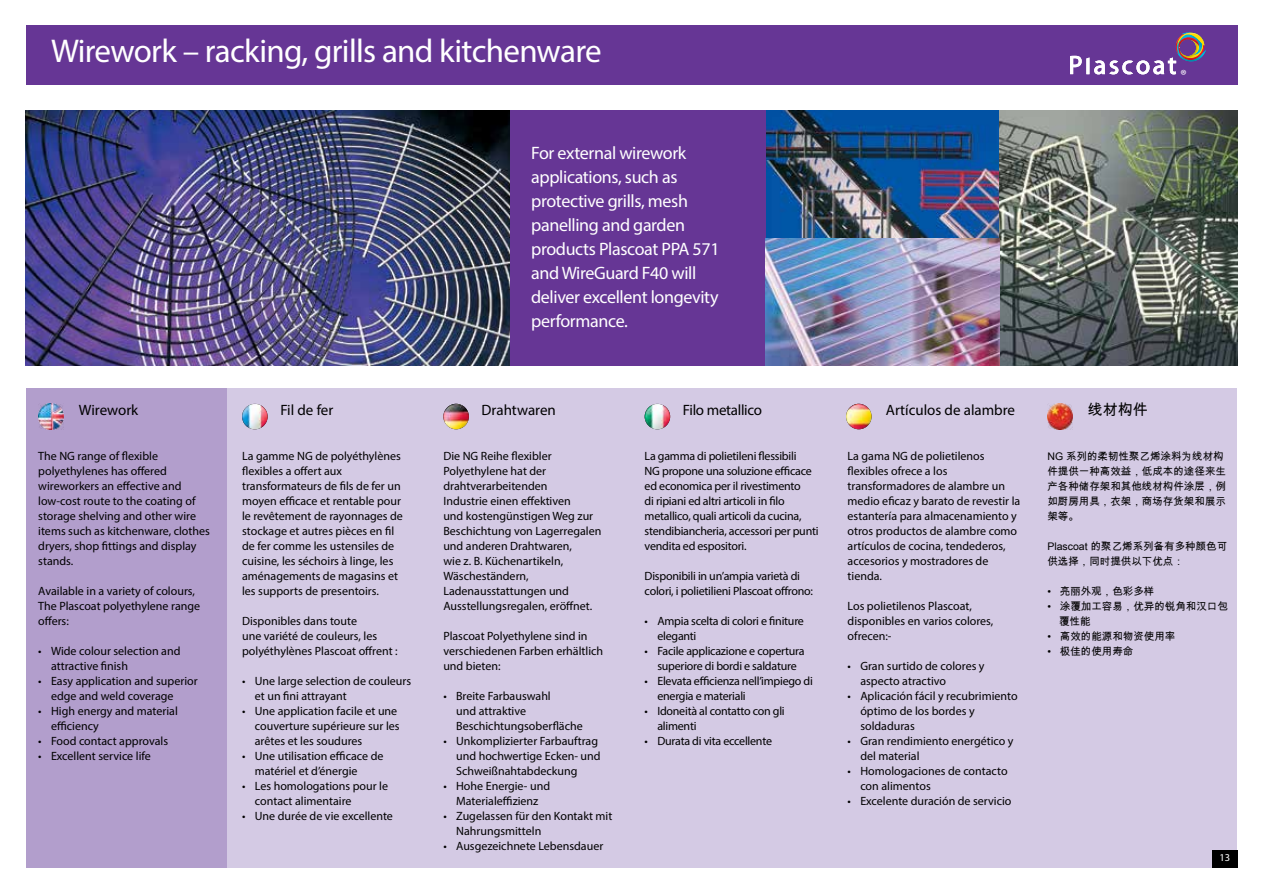
<style>
.page{position:relative;width:1263px;height:893px;background:#fff}
.page>*{position:absolute;margin:0;border:0;box-sizing:border-box;transform-origin:0 0}
.t1{font:33px "Myriad Pro";letter-spacing:-.02em;color:#fff}
.t2{font:18px/24px "Myriad Pro";letter-spacing:-.02em;color:#fff}
.t3{font:15px "Myriad Pro";color:#000}
.t4{font:15px "Myriad Pro";letter-spacing:-.02em;color:#000}
.t5{font:15px "Arial Unicode MS";color:#000}
.t6{font:14.85px "Myriad Pro";color:#fff}
.t7{font:12px/15px "Myriad Pro";color:#000}
.t8{font:12px/15px "Myriad Pro";letter-spacing:-.02em;color:#000}
.t9{font:10.5px/15px "Arial Unicode MS";color:#000}
.t10{font:10.5px "Myriad Pro";color:#fff}
</style>
<div class="page">
<div style="left:26px;top:388px;width:201px;height:479px;background:#b29ecc"></div>
<div style="left:227px;top:388px;width:1010px;height:479px;background:#d4cae4"></div>
<div style="left:26px;top:26px;width:1211px;height:59px;background:#663695"></div>
<img style="left:242px;top:404px;width:26px;height:25px;border-radius:13px">
<img style="left:443px;top:404px;width:26px;height:25px;border-radius:13px">
<img style="left:645px;top:404px;width:25px;height:25px;border-radius:13px">
<img style="left:846px;top:404px;width:25px;height:25px;border-radius:13px">
<img style="left:26px;top:111px;width:484px;height:255px">
<img style="left:765px;top:111px;width:234px;height:255px">
<svg style="left:999px;top:111px;width:238px;height:255px;background:#676f68"></svg>
<div style="left:510px;top:111px;width:255px;height:255px;background:#663695"></div>
<div style="left:1212px;top:850px;width:25px;height:17px;background:#000"></div>
<svg style="left:1070px;top:32px;width:136px;height:42px"></svg>
<img style="left:38px;top:404px;width:26px;height:25px">
<img style="left:1047px;top:404px;width:26px;height:25px">
<h1 class="t1" style="left:51px;top:30px;width:552px">Wirework – racking, grills and kitchenware</h1>
<p class="t3" style="left:79px;top:401px;width:61px">Wirework</p>
<p class="t7" style="left:38px;top:448px;width:173px">The NG range of flexible polyethylenes has offered wireworkers an effective and low-cost route to the coating of storage shelving and other wire items such as kitchenware, clothes dryers, shop fittings and display stands.</p>
<p class="t7" style="left:38px;top:583px;width:163px">Available in a variety of colours,<br>The Plascoat polyethylene range offers:</p>
<p class="t7" style="left:51px;top:643px;width:131px;text-indent:-13px">• Wide colour selection and attractive finish</p>
<p class="t7" style="left:51px;top:673px;width:148px;text-indent:-13px">• Easy application and superior edge and weld coverage</p>
<p class="t7" style="left:51px;top:703px;width:128px;text-indent:-13px">• High energy and material efficiency</p>
<p class="t7" style="left:38px;top:733px;width:131px">• Food contact approvals</p>
<p class="t7" style="left:38px;top:748px;width:114px">• Excellent service life</p>
<p class="t3" style="left:280px;top:401px;width:54px">Fil de fer</p>
<p class="t7" style="left:242px;top:448px;width:162px">La gamme NG de polyéthylènes flexibles a offert aux transformateurs de fils de fer un moyen efficace et rentable pour le revêtement de rayonnages de stockage et autres pièces en fil de fer comme les ustensiles de cuisine, les séchoirs à linge, les aménagements de magasins et les supports de presentoirs.</p>
<p class="t7" style="left:242px;top:613px;width:157px">Disponibles dans toute<br>une variété de couleurs, les polyéthylènes Plascoat offrent :</p>
<p class="t7" style="left:255px;top:673px;width:158px;text-indent:-13px">• Une large selection de couleurs et un fini attrayant</p>
<p class="t7" style="left:255px;top:703px;width:146px;text-indent:-13px">• Une application facile et une couverture supérieure sur les arêtes et les soudures</p>
<p class="t7" style="left:255px;top:748px;width:130px;text-indent:-13px">• Une utilisation efficace de matériel et d’énergie</p>
<p class="t7" style="left:255px;top:778px;width:135px;text-indent:-13px">• Les homologations pour le contact alimentaire</p>
<p class="t7" style="left:242px;top:808px;width:152px">• Une durée de vie excellente</p>
<h2 class="t2" style="left:531px;top:141px;width:190px">For external wirework applications, such as protective grills, mesh panelling and garden products Plascoat PPA 571 and WireGuard F40 will deliver excellent longevity performance.</h2>
<p class="t3" style="left:482px;top:401px;width:76px">Drahtwaren</p>
<p class="t7" style="left:443px;top:448px;width:160px">Die NG Reihe flexibler<br>Polyethylene hat der drahtverarbeitenden<br>Industrie einen effektiven<br>und kostengünstigen Weg zur<br>Beschichtung von Lagerregalen und anderen Drahtwaren,<br>wie z. B. Küchenartikeln,<br>Wäscheständern,<br>Ladenausstattungen und<br>Ausstellungsregalen, eröffnet.</p>
<p class="t7" style="left:443px;top:628px;width:161px">Plascoat Polyethylene sind in verschiedenen Farben erhältlich und bieten:</p>
<p class="t7" style="left:456px;top:688px;width:128px;text-indent:-13px">• Breite Farbauswahl<br>und attraktive<br>Beschichtungsoberfläche</p>
<p class="t7" style="left:456px;top:733px;width:146px;text-indent:-13px">• Unkomplizierter Farbauftrag und hochwertige Ecken- und<br>Schweißnahtabdeckung</p>
<p class="t7" style="left:443px;top:778px;width:108px;text-align:center">• Hohe Energie- und<br>Materialeffizienz</p>
<p class="t7" style="left:456px;top:808px;width:158px;text-indent:-13px">• Zugelassen für den Kontakt mit<br>Nahrungsmitteln</p>
<p class="t7" style="left:443px;top:838px;width:161px">• Ausgezeichnete Lebensdauer</p>
<p class="t4" style="left:683px;top:401px;width:81px">Filo metallico</p>
<p class="t8" style="left:645px;top:448px;width:175px">La gamma di polietileni flessibili<br>NG propone una soluzione efficace ed economica per il rivestimento<br>di ripiani ed altri articoli in filo metallico, quali articoli da cucina, stendibiancheria, accessori per punti vendita ed espositori.</p>
<p class="t8" style="left:645px;top:568px;width:170px">Disponibili in un’ampia varietà di colori, i polietilieni Plascoat offrono:</p>
<p class="t8" style="left:657px;top:613px;width:148px;text-indent:-13px">• Ampia scelta di colori e finiture eleganti</p>
<p class="t8" style="left:645px;top:643px;width:161px;text-align:center">• Facile applicazione e copertura superiore di bordi e saldature</p>
<p class="t8" style="left:657px;top:673px;width:157px;text-indent:-13px">• Elevata efficienza nell’impiego di energia e materiali</p>
<p class="t8" style="left:657px;top:703px;width:129px;text-indent:-13px">• Idoneità al contatto con gli alimenti</p>
<p class="t8" style="left:645px;top:733px;width:129px">• Durata di vita eccellente</p>
<p class="t6" style="left:1180px;top:66px;width:8px">®</p>
<p class="t3" style="left:886px;top:401px;width:131px">Artículos de alambre</p>
<p class="t7" style="left:847px;top:448px;width:174px">La gama NG de polietilenos flexibles ofrece a los transformadores de alambre un medio eficaz y barato de revestir la estantería para almacenamiento y otros productos de alambre como artículos de cocina, tendederos, accesorios y mostradores de tienda.</p>
<p class="t7" style="left:847px;top:598px;width:147px">Los polietilenos Plascoat, disponibles en varios colores, ofrecen:-</p>
<p class="t7" style="left:860px;top:658px;width:126px;text-indent:-13px">• Gran surtido de colores y aspecto atractivo</p>
<p class="t7" style="left:860px;top:688px;width:159px;text-indent:-13px">• Aplicación fácil y recubrimiento óptimo de los bordes y soldaduras</p>
<p class="t7" style="left:860px;top:733px;width:155px;text-indent:-13px">• Gran rendimiento energético y del material</p>
<p class="t7" style="left:860px;top:763px;width:149px;text-indent:-13px">• Homologaciones de contacto con alimentos</p>
<p class="t7" style="left:847px;top:793px;width:165px">• Excelente duración de servicio</p>
<p class="t5" style="left:1088px;top:398px;width:61px">线材构件</p>
<p class="t9" style="left:1047px;top:448px;width:180px">NG 系列的柔韧性聚乙烯涂料为线材构件提供一种高效益，低成本的途径来生产各种储存架和其他线材构件涂层，例如厨房用具，衣架，商场存货架和展示架等。</p>
<p class="t9" style="left:1047px;top:538px;width:181px">Plascoat 的聚乙烯系列备有多种颜色可供选择，同时提供以下优点：</p>
<p class="t9" style="left:1047px;top:583px;width:108px">• 亮丽外观，色彩多样</p>
<p class="t9" style="left:1059px;top:598px;width:170px;text-indent:-12px">• 涂覆加工容易，优异的锐角和汉口包覆性能</p>
<p class="t9" style="left:1047px;top:628px;width:129px">• 高效的能源和物资使用率</p>
<p class="t9" style="left:1047px;top:643px;width:87px">• 极佳的使用寿命</p>
<p class="t10" style="left:1219px;top:851px;width:12px">13</p>
</div>
